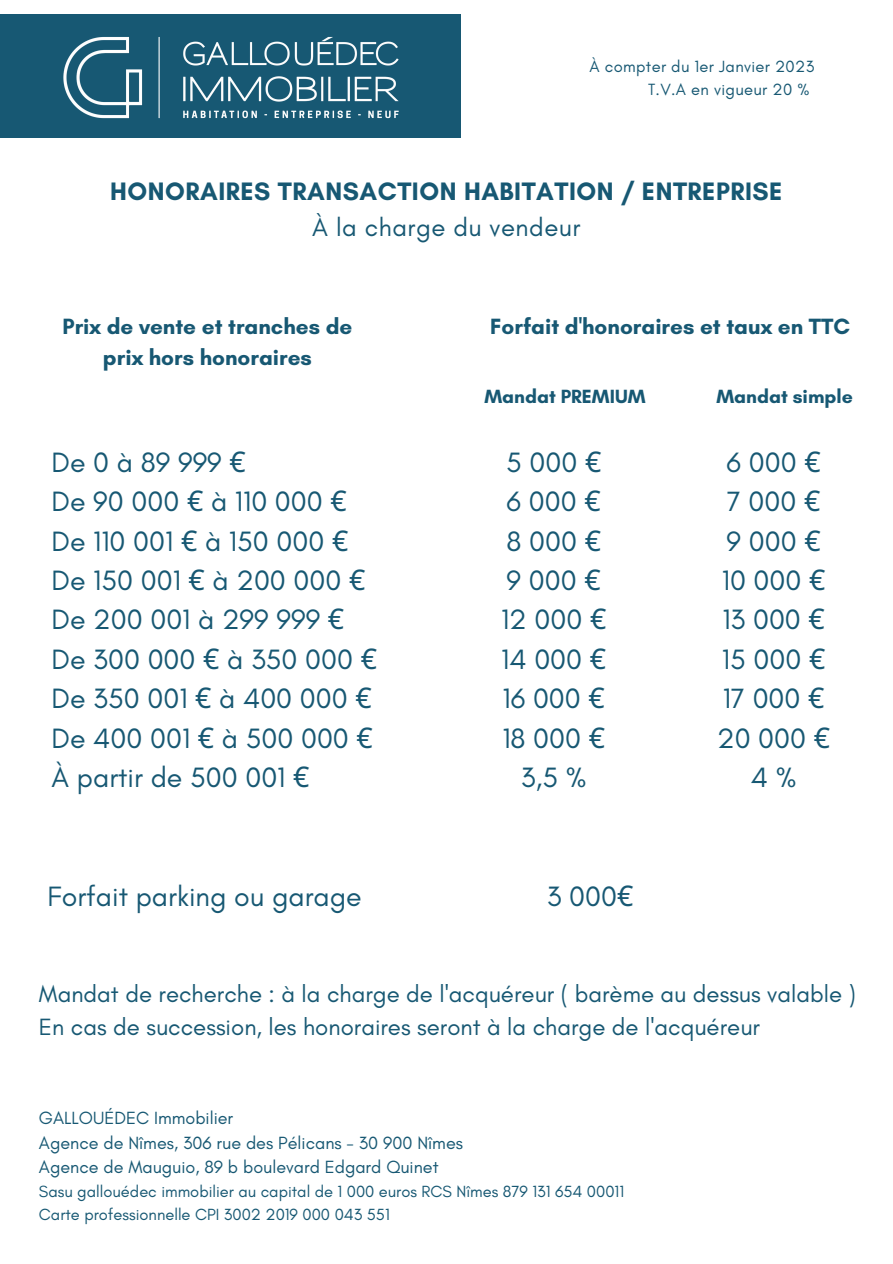
<style>
.page{position:relative;width:893px;height:1264px;background:#fff}
.page>*{position:absolute;margin:0;border:0;box-sizing:border-box;transform-origin:0 0}
.t1{font:28.5px/39.3px "Glacial Indifference";color:#175873;text-align:center}
.t2{font:700 25.65px "Glacial Indifference";letter-spacing:.02em;color:#175873}
.t3{font:25.65px "Glacial Indifference";letter-spacing:.02em;color:#175873}
.t4{font:24px/32.5px "Glacial Indifference";color:#175873}
.t5{font:700 22.5px/31.5px "Glacial Indifference";color:#175873;text-align:center}
.t6{font:700 19.5px "Glacial Indifference";color:#175873}
.t7{font:18px/24.8px "Glacial Indifference";color:#175873}
.t8{font:16.5px/22.5px "Glacial Indifference";color:#175873}
.t9{font:16.5px/22.5px "Glacial Indifference";letter-spacing:.02em;color:#175873;text-align:right}
.s1{font-family:"Noto Sans"}
</style>
<div class="page">
<div style="left:0;top:15px;width:460px;height:122px;background:#175873"></div>
<img style="left:63px;top:36px;width:336px;height:83px">
<p class="t9" style="left:589px;top:55px;width:226px">À compter du 1er Janvier 2023<br>T.V.A en vigueur 20 %</p>
<p class="t2" style="left:110px;top:175px;width:673px">HONORAIRES TRANSACTION HABITATION / ENTREPRISE</p>
<p class="t3" style="left:312px;top:211px;width:270px">À la charge du vendeur</p>
<p class="t5" style="left:63px;top:310px;width:291px">Prix de vente et tranches de prix hors honoraires</p>
<p class="t5" style="left:490px;top:310px;width:361px">Forfait d'honoraires et taux en TTC</p>
<p class="t6" style="left:484px;top:384px;width:162px">Mandat PREMIUM</p>
<p class="t6" style="left:716px;top:384px;width:138px">Mandat simple</p>
<p class="t1" style="left:52px;top:442px;width:327px;text-align:left">De0à89999<span class="s1">€<br></span>De 90 000 <span class="s1">€</span> à 110 000 <span class="s1">€<br></span>De 110 001 <span class="s1">€</span> à 150 000 <span class="s1">€<br></span>De 150 001 <span class="s1">€</span> à 200 000 <span class="s1">€<br></span>De 200 001 à 299 999 <span class="s1">€<br></span>De 300 000 <span class="s1">€</span> à 350 000 <span class="s1">€<br></span>De 350 001 <span class="s1">€</span> à 400 000 <span class="s1">€<br></span>De 400 001 <span class="s1">€</span> à 500 000 <span class="s1">€<br></span>À partir de 500 001 <span class="s1">€</span></p>
<p class="t1" style="left:501px;top:442px;width:107px">5 000 <span class="s1">€<br></span>6 000 <span class="s1">€<br></span>8 000 <span class="s1">€<br></span>9 000 <span class="s1">€<br></span>12 000 <span class="s1">€<br></span>14 000 <span class="s1">€<br></span>16 000 <span class="s1">€<br></span>18 000 <span class="s1">€<br></span>3,5 %</p>
<p class="t1" style="left:717px;top:442px;width:114px">6 000 <span class="s1">€<br></span>7 000 <span class="s1">€<br></span>9 000 <span class="s1">€<br></span>10 000 <span class="s1">€<br></span>13 000 <span class="s1">€<br></span>15 000 <span class="s1">€<br></span>17 000 <span class="s1">€<br></span>20 000 <span class="s1">€<br></span>4 %</p>
<p class="t1" style="left:47px;top:876px;width:316px">Forfait parking ou garage</p>
<p class="t1" style="left:546px;top:876px;width:88px">3 000<span class="s1">€</span></p>
<p class="t4" style="left:39px;top:977px;width:818px">Mandat de recherche : à la charge de l'acquéreur ( barème au dessus valable )<br>En cas de succession, les honoraires seront à la charge de l'acquéreur</p>
<p class="t7" style="left:39px;top:1105px;width:425px">GALLOUÉDEC Immobilier<br>Agence de Nîmes, 306 rue des Pélicans - 30 900 Nîmes<br>Agence de Mauguio, 89 b boulevard Edgard Quinet</p>
<p class="t8" style="left:39px;top:1179px;width:586px">Sasu gallouédec immobilier au capital de 1 000 euros RCS Nîmes 879 131 654 00011<br>Carte professionnelle CPI 3002 2019 000 043 551</p>
</div>
